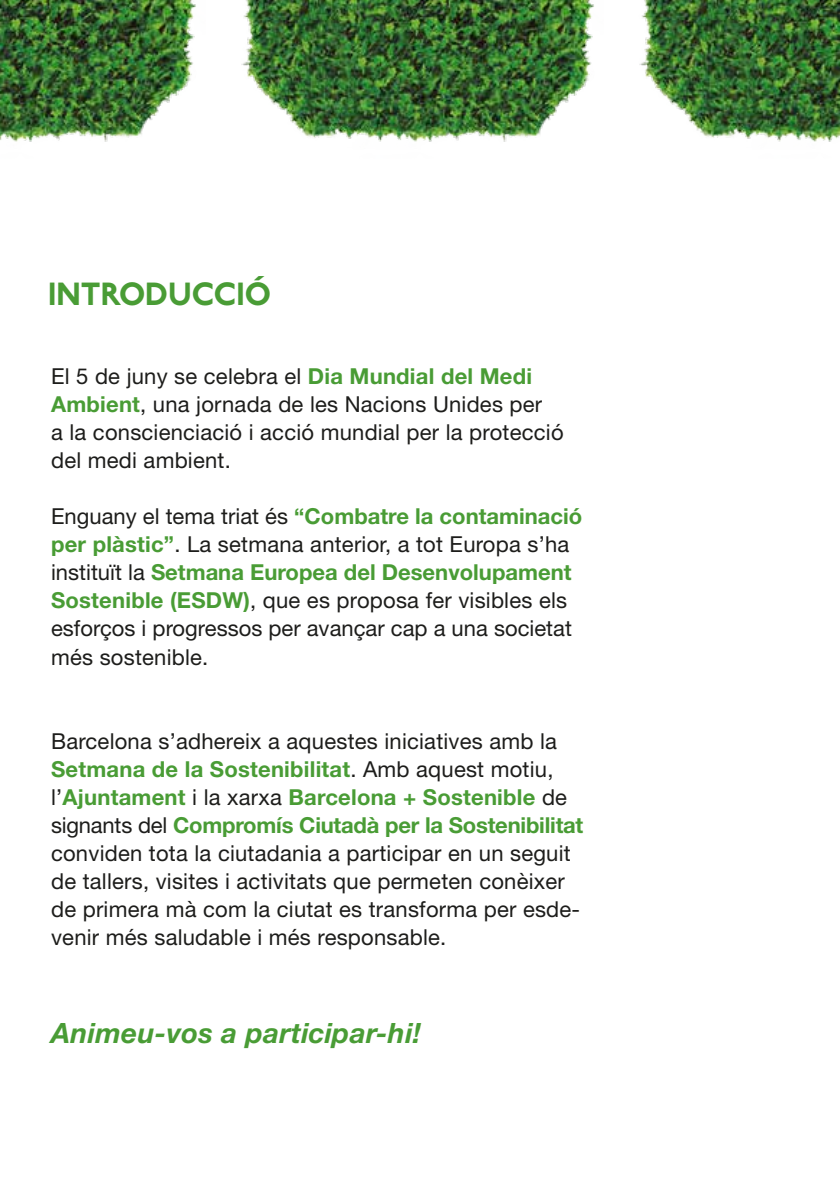
<style>
.page{position:relative;width:840px;height:1191px;background:#fff}
.page>*{position:absolute;margin:0;border:0;box-sizing:border-box;transform-origin:0 0}
.t1{font:800 32px "P22 Underground Pro";color:#499c35}
.t2{font:italic 700 28px "Helvetica Neue LT Std";letter-spacing:.01em;color:#499c35}
.t3{font:22px/28px "Helvetica Neue LT Std";letter-spacing:.01em;color:#1d1d1b}
.s1{font-weight:700;color:#499c35}
</style>
<div class="page">
<img style="left:241px;top:0;width:353px;height:142px">
<img style="left:639px;top:0;width:200px;height:142px">
<img style="left:0;top:0;width:196px;height:142px">
<h1 class="t1" style="left:48px;top:269px;width:224px">INTRODUCCIÓ</h1>
<p class="t3" style="left:51px;top:362px;width:513px">El 5 de juny se celebra el <span class="s1">Dia Mundial del Medi Ambient</span>, una jornada de les Nacions Unides per<br>a la conscienciació i acció mundial per la protecció del medi ambient.</p>
<p class="t3" style="left:51px;top:502px;width:532px">Enguany el tema triat és <span class="s1">“Combatre la contaminació per plàstic”</span>. La setmana anterior, a tot Europa s’ha instituït la <span class="s1">Setmana Europea del Desenvolupament Sostenible (ESDW)</span>, que es proposa fer visibles els esforços i progressos per avançar cap a una societat més sostenible.</p>
<p class="t3" style="left:51px;top:726px;width:533px">Barcelona s’adhereix a aquestes iniciatives amb la <span class="s1">Setmana de la Sostenibilitat</span>. Amb aquest motiu, l’<span class="s1">Ajuntament</span> i la xarxa <span class="s1">Barcelona + Sostenible</span> de signants del <span class="s1">Compromís Ciutadà per la Sostenibilitat </span>conviden tota la ciutadania a participar en un seguit de tallers, visites i activitats que permeten conèixer de primera mà com la ciutat es transforma per esde&shy;venir més saludable i més responsable.</p>
<p class="t2" style="left:51px;top:1015px;width:371px">Animeu-vos a participar-hi!</p>
</div>
